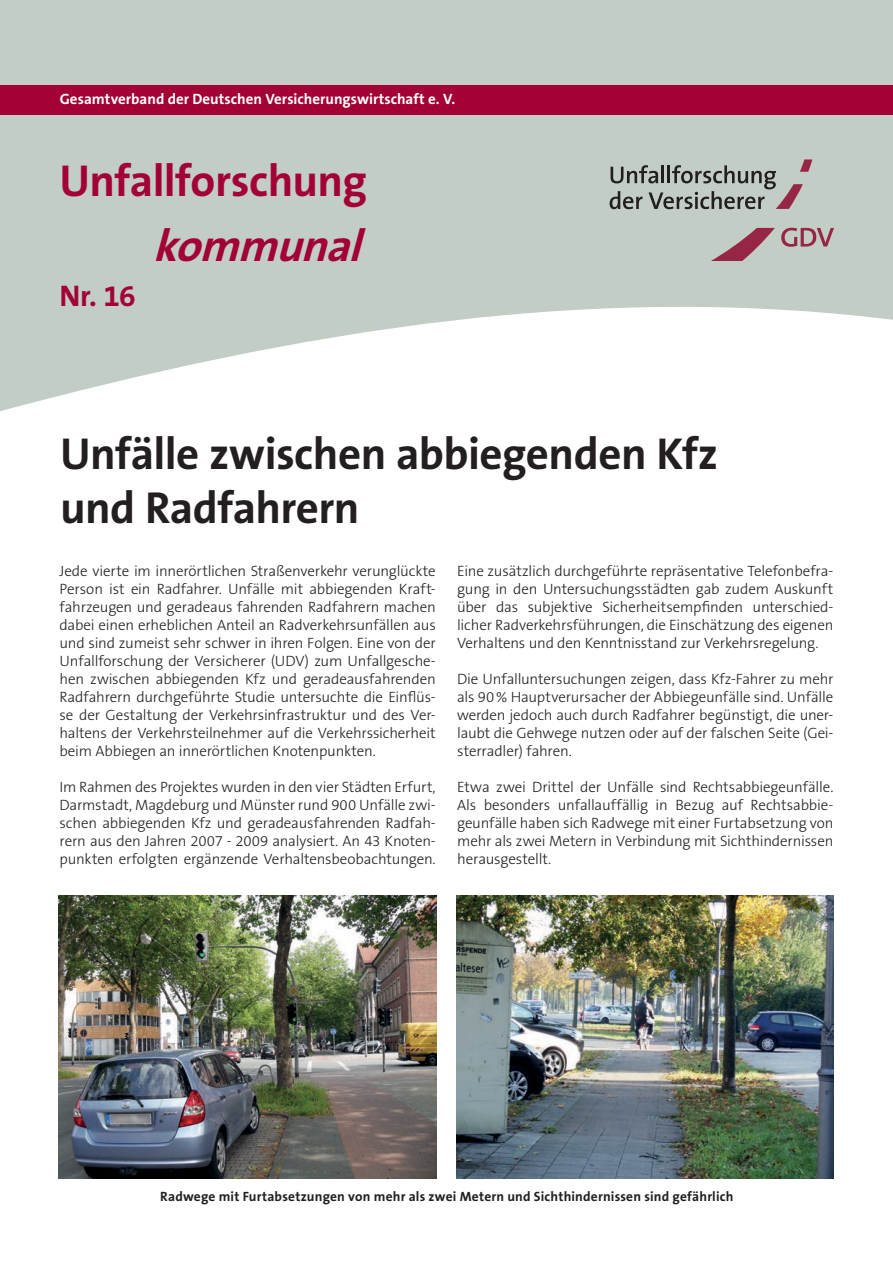
<style>
.page{position:relative;width:893px;height:1263px;background:#fff}
.page>*{position:absolute;margin:0;border:0;box-sizing:border-box;transform-origin:0 0}
.t1{font:700 45px/54px "The Sans B7";letter-spacing:-.01em;color:#231f20}
.t2{font:700 45px "The Sans B7";letter-spacing:-.015em;color:#a30134}
.t3{font:italic 700 45px "The Sans B7";color:#a30134}
.t4{font:700 30px "The Sans B7";color:#a30134}
.t5{font:300 15px/18px "The Sans B3";letter-spacing:-.015em;color:#231f20;text-align:justify}
.t6{font:700 15px "The Sans B7";color:#fff}
.t7{font:700 13.5px "The Sans B7";letter-spacing:.015em;color:#231f20}
</style>
<div class="page">
<svg style="left:0;top:0;width:893px;height:411px;fill:#c2cdc6"></svg>
<div style="left:0;top:85px;width:893px;height:30px;background:#a30134"></div>
<svg style="left:781px;top:228px;width:53px;height:19px"></svg>
<svg style="left:610px;top:159px;width:202px;height:50px;background:#a2a6a2"></svg>
<svg style="left:711px;top:228px;width:64px;height:33px;background:#b18d95"></svg>
<img style="left:59px;top:895px;width:378px;height:284px">
<img style="left:456px;top:895px;width:378px;height:284px">
<p class="t6" style="left:60px;top:91px;width:397px">Gesamtverband der Deutschen Versicherungswirtschaft e. V.</p>
<h1 class="t2" style="left:60px;top:157px;width:309px">Unfallforschung</h1>
<h1 class="t3" style="left:153px;top:222px;width:222px">kommunal</h1>
<h2 class="t4" style="left:60px;top:280px;width:78px">Nr. 16</h2>
<h1 class="t1" style="left:60px;top:428px;width:659px">Unfälle zwischen abbiegenden Kfz und Radfahrern</h1>
<p class="t5" style="left:60px;top:563px;width:378px">Jede vierte im innerörtlichen Straßenverkehr verunglückte Person ist ein Radfahrer. Unfälle mit abbiegenden Kraft&shy;fahrzeugen und geradeaus fahrenden Radfahrern machen dabei einen erheblichen Anteil an Radverkehrsunfällen aus und sind zumeist sehr schwer in ihren Folgen. Eine von der Unfallforschung der Versicherer (UDV) zum Unfallgesche&shy;hen zwischen abbiegenden Kfz und geradeausfahrenden Radfahrern durchgeführte Studie untersuchte die Einflüs&shy;se der Gestaltung der Verkehrsinfrastruktur und des Ver&shy;haltens der Verkehrsteilnehmer auf die Verkehrssicherheit beim Abbiegen an innerörtlichen Knotenpunkten.</p>
<p class="t5" style="left:60px;top:779px;width:378px">Im Rahmen des Projektes wurden in den vier Städten Erfurt, Darmstadt, Magdeburg und Münster rund 900 Unfälle zwi&shy;schen abbiegenden Kfz und geradeausfahrenden Radfah&shy;rern aus den Jahren 2007 - 2009 analysiert. An 43 Knoten&shy;punkten erfolgten ergänzende Verhaltensbeobachtungen.</p>
<p class="t5" style="left:457px;top:563px;width:378px">Eine zusätzlich durchgeführte repräsentative Telefonbefra&shy;gung in den Untersuchungsstädten gab zudem Auskunft über das subjektive Sicherheitsempfinden unterschied&shy;licher Radverkehrsführungen, die Einschätzung des eigenen Verhaltens und den Kenntnisstand zur Verkehrsregelung.</p>
<p class="t5" style="left:457px;top:671px;width:378px">Die Unfalluntersuchungen zeigen, dass Kfz-Fahrer zu mehr als 90% Hauptverursacher der Abbiegeunfälle sind. Unfälle werden jedoch auch durch Radfahrer begünstigt, die uner&shy;laubt die Gehwege nutzen oder auf der falschen Seite (Gei&shy;sterradler) fahren.</p>
<p class="t5" style="left:457px;top:779px;width:378px">Etwa zwei Drittel der Unfälle sind Rechtsabbiegeunfälle.<br>Als besonders unfallauffällig in Bezug auf Rechtsabbie&shy;geunfälle haben sich Radwege mit einer Furtabsetzung von mehr als zwei Metern in Verbindung mit Sichthindernissen herausgestellt.</p>
<p class="t7" style="left:160px;top:1189px;width:575px">Radwege mit Furtabsetzungen von mehr als zwei Metern und Sichthindernissen sind gefährlich</p>
</div>
